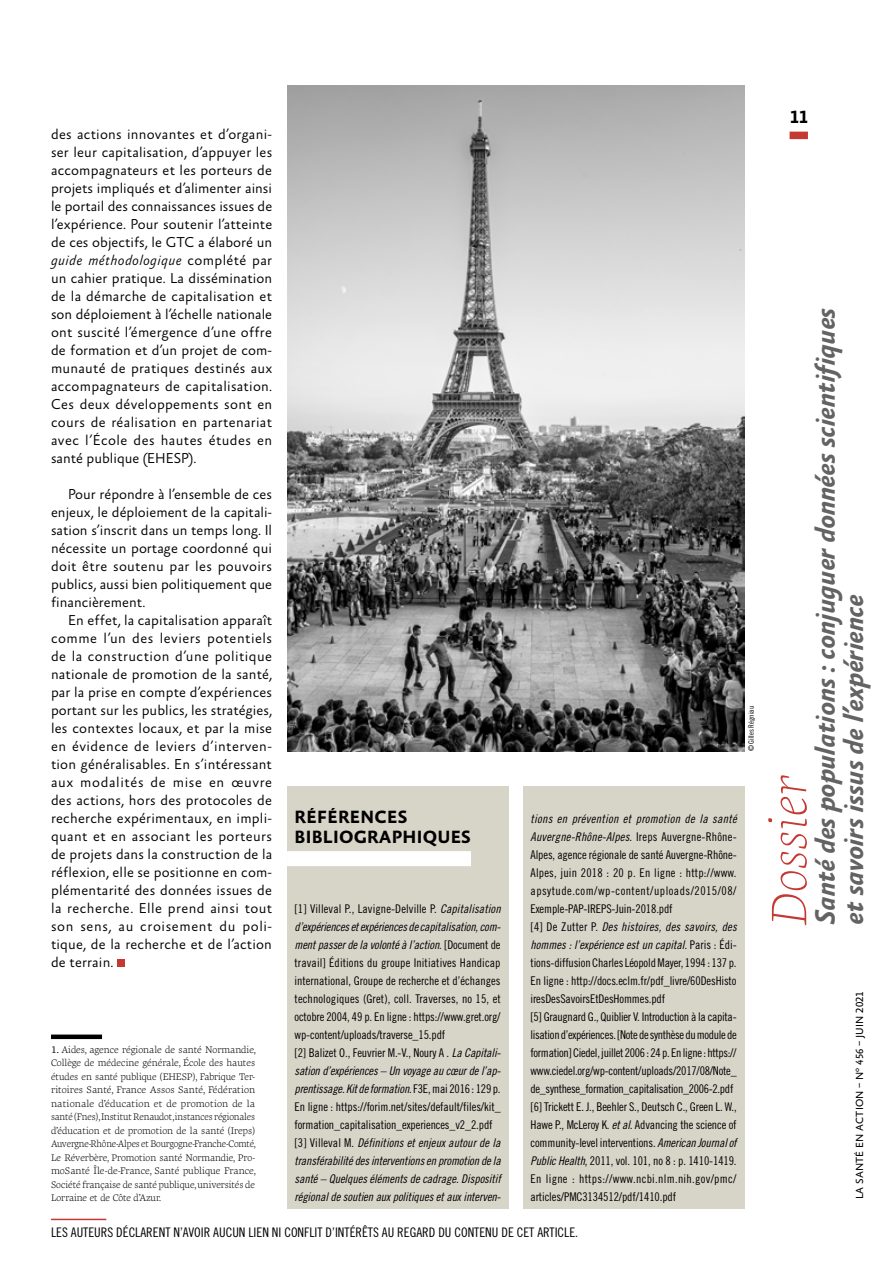
<style>
.page{position:relative;width:893px;height:1263px;background:#fff}
.page>*{position:absolute;margin:0;border:0;box-sizing:border-box;transform-origin:0 0}
.t1{font:italic 100 50.85px "Geneo Pro";letter-spacing:.01em;color:#c43931}
.t2{font:italic 700 28.5px/28.5px "Absara Sans OT";letter-spacing:-.02em;color:#636363}
.TITRE{font:700 18px/19.5px "Absara Sans OT";letter-spacing:.01em;color:#000}
.TXT_BODY{font:300 14.55px/18px "Absara Sans OT";letter-spacing:.01em;color:#000;text-align:justify}
.NOTEARTICLE{font:13.2px "Trade Gothic LT Std Cn 18";color:#000}
.TXT_BODY-2{font:12px/18px "Trade Gothic LT Std Cn 18";letter-spacing:-.01em;color:#000;text-align:justify}
.TXT_BODY-3{font:12px/18px "Trade Gothic LT Std Cn 18 Obl";letter-spacing:-.005em;color:#000;text-align:justify}
.t3{font:10.5px "Absara Sans OT";letter-spacing:.01em;color:#000}
.NOTE_BDP{font:300 9.75px/13.5px "Geneo Pro";letter-spacing:-.01em;color:#000}
.TXT_BODY-4{font:7.5px "Trade Gothic LT Std Cn 18";color:#000}
.s1{font-style:italic}
.s2{font-family:"Trade Gothic LT Std Cn 18 Obl"}
.s3{font-family:"Trade Gothic LT Std Cn 18"}
.s4{font-weight:400}
</style>
<div class="page">
<div style="left:51px;top:1034px;width:51px;height:5px;background:#000"></div>
<div style="left:117px;top:960px;width:8px;height:7px;background:#c43931"></div>
<div style="left:287px;top:786px;width:221px;height:423px;background:#d7d4c8"></div>
<div style="left:287px;top:851px;width:184px;height:15px;background:#fff"></div>
<div style="left:523px;top:786px;width:221px;height:423px;background:#d7d4c8"></div>
<hr style="left:51px;top:1219px;width:55px;height:1px;background:#c43931">
<img style="left:287px;top:85px;width:457px;height:666px">
<div style="left:790px;top:132px;width:18px;height:7px;background:#c43931"></div>
<p class="TXT_BODY" style="left:51px;top:126px;width:223px">des actions innovantes et d’organi‑ ser leur capitalisation, d’appuyer les accompagnateurs et les porteurs de projets impliqués et d’alimenter ainsi le portail des connaissances issues de l’expérience. Pour soutenir l’atteinte de ces objectifs, le GTC a élaboré un <span class="s1">guide méthodologique</span> complété par un cahier pratique. La dissémination de la démarche de capitalisation et son déploiement à l’échelle nationale ont suscité l’émergence d’une offre de formation et d’un projet de com‑ munauté de pratiques destinés aux accompagnateurs de capitalisation.<br>Ces deux développements sont en cours de réalisation en partenariat avec l’École des hautes études en santé publique (EHESP).</p>
<p class="TXT_BODY" style="left:51px;top:486px;width:223px;text-indent:17px">Pour répondre à l’ensemble de ces enjeux, le déploiement de la capitali‑ sation s’inscrit dans un temps long. Il nécessite un portage coordonné qui doit être soutenu par les pouvoirs publics, aussi bien politiquement que financièrement.</p>
<p class="TXT_BODY" style="left:51px;top:612px;width:223px;text-indent:17px">En effet, la capitalisation apparaît comme l’un des leviers potentiels de la construction d’une politique nationale de promotion de la santé, par la prise en compte d’expériences portant sur les publics, les stratégies, les contextes locaux, et par la mise en évidence de leviers d’interven‑ tion généralisables. En s’intéressant aux modalités de mise en œuvre des actions, hors des protocoles de recherche expérimentaux, en impli‑ quant et en associant les porteurs de projets dans la construction de la réflexion, elle se positionne en com‑ plémentarité des données issues de la recherche. Elle prend ainsi tout son sens, au croisement du poli‑ tique, de la recherche et de l’action de terrain.</p>
<p class="TITRE" style="left:295px;top:808px;width:178px">RÉFÉRENCES<br>BIBLIOGRAPHIQUES</p>
<p class="TXT_BODY-2" style="left:530px;top:810px;width:208px"><span class="s2">tions en prévention et promotion de la santé Auvergne‑Rhône‑Alpes</span>. Ireps Auvergne‑Rhône‑ Alpes, agence régionale de santé Auvergne‑Rhône‑ Alpes, juin 2018 : 20 p. En ligne : http://www. apsytude.com/wp‑content/uploads/2015/08/ Exemple‑PAP‑IREPS‑Juin‑2018.pdf</p>
<p class="TXT_BODY-2" style="left:530px;top:918px;width:208px">[4] De Zutter P. <span class="s2">Des histoires, des savoirs, des hommes : l’expérience est un capital.</span> Paris : Édi‑ tions‑diffusion Charles Léopold Mayer, 1994 : 137 p.<br>En ligne : http://docs.eclm.fr/pdf_livre/60DesHisto iresDesSavoirsEtDesHommes.pdf</p>
<p class="TXT_BODY-2" style="left:530px;top:1008px;width:208px">[5] Graugnard G., Quiblier V. Introduction à la capita‑ lisation d’expériences. [Note de synthèse du module de formation] Ciedel, juillet 2006 : 24 p. En ligne : https:// www.ciedel.org/wp‑content/uploads/2017/08/Note_ de_synthese_formation_capitalisation_2006‑2.pdf</p>
<p class="TXT_BODY-2" style="left:530px;top:1098px;width:208px">[6] Trickett E. J., Beehler S., Deutsch C., Green L. W., Hawe P., McLeroy K. <span class="s2">et al.</span> Advancing the science of community‑level interventions. <span class="s2">American Journal of Public Health</span>, 2011, vol. 101, no 8 : p. 1410‑1419.<br>En ligne : https://www.ncbi.nlm.nih.gov/pmc/ articles/PMC3134512/pdf/1410.pdf</p>
<p class="NOTEARTICLE" style="left:51px;top:1224px;width:529px">LES AUTEURS DÉCLARENT N’AVOIR AUCUN LIEN NI CONFLIT D’INTÉRÊTS AU REGARD DU CONTENU DE CET ARTICLE.</p>
<p class="TXT_BODY-2" style="left:295px;top:900px;width:208px">[1] Villeval P., Lavigne‑Delville P. <span class="s2">Capitalisation d’expériences et expériences de capitalisation, com‑ ment passer de la volonté à l’action</span>. [Document de travail] Éditions du groupe Initiatives Handicap international, Groupe de recherche et d’échanges technologiques (Gret), coll. Traverses, no 15, et octobre 2004, 49 p. En ligne : https://www.gret.org/ wp‑content/uploads/traverse_15.pdf</p>
<p class="TXT_BODY-2" style="left:295px;top:1044px;width:208px">[2] Balizet O., Feuvrier M.‑V., Noury A . <span class="s2">La Capitali‑ sation d’expériences – Un voyage au cœur de l’ap‑ prentissage. Kit de formation</span>. F3E, mai 2016 : 129 p.<br>En ligne : https://forim.net/sites/default/files/kit_ formation_capitalisation_experiences_v2_2.pdf</p>
<p class="TXT_BODY-3" style="left:295px;top:1134px;width:208px"><span class="s3">[3] Villeval M.</span> Définitions et enjeux autour de la transférabilité des interventions en promotion de la santé – Quelques éléments de cadrage. Dispositif régional de soutien aux politiques et aux interven‑</p>
<p class="NOTE_BDP" style="left:51px;top:1041px;width:207px"><span class="s4">1.</span> Aides, agence régionale de santé Normandie, Collège de médecine générale, École des hautes études en santé publique (EHESP), Fabrique Ter‑ ritoires Santé, France Assos Santé, Fédération nationale d’éducation et de promotion de la santé (Fnes),Institut Renaudot,instances régionales d’éducation et de promotion de la santé (Ireps)<br>Auvergne‑Rhône‑Alpes et Bourgogne‑Franche‑Comté, Le Réverbère, Promotion santé Normandie, Pro‑ moSanté Île‑de‑France, Santé publique France, Société française de santé publique, universités de Lorraine et de Côte d’Azur.</p>
<p class="TXT_BODY-4" style="left:747px;top:751px;width:47px;rotate:-90deg">© Gilles Régniau</p>
<h3 class="TITRE" style="left:790px;top:108px;width:20px">11</h3>
<h2 class="t2" style="left:812px;top:925px;width:618px;rotate:-90deg">Santé des populations : conjuguer données scientifiques et savoirs issus de l’expérience</h2>
<h1 class="t1" style="left:749px;top:925px;width:152px;rotate:-90deg">Dossier</h1>
<p class="t3" style="left:854px;top:1199px;width:209px;rotate:-90deg">LA SANTÉ EN ACTION – N<sup>o</sup> 456 – Juin 2021</p>
</div>
